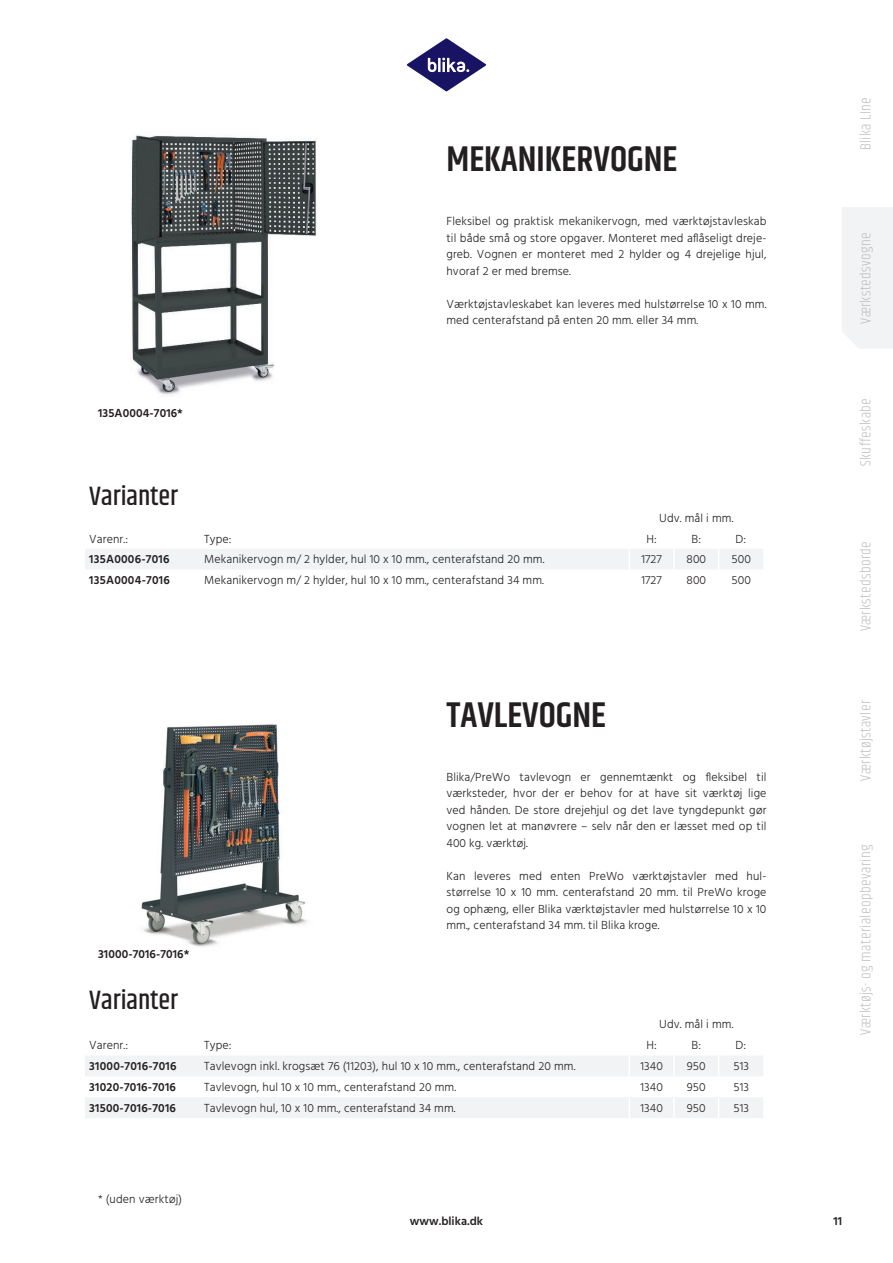
<style>
.page{position:relative;width:893px;height:1263px;background:#fff}
.page>*{position:absolute;margin:0;border:0;box-sizing:border-box;transform-origin:0 0}
.t1{font:600 36px "Khand";color:#231f20}
.Table_overskrift{font:500 27px "Khand";color:#231f20}
.t2{font:300 15px "Khand";letter-spacing:.03em;color:#bcbdc0}
.body{font:300 12px/16.5px "Hind";letter-spacing:.01em;color:#231f20;text-align:justify}
.Table{font:300 12px "Hind";letter-spacing:.01em;color:#231f20}
.Table_fed{font:600 12px "Hind";letter-spacing:.02em;color:#231f20}
.mellem{font:600 12px "Hind";letter-spacing:.01em;color:#231f20}
</style>
<div class="page">
<svg style="left:407px;top:38px;width:79px;height:53px"></svg>
<div style="left:842px;top:207px;width:51px;height:141px;background:#f2f3f4"></div>
<img style="left:131px;top:135px;width:186px;height:260px">
<div style="left:85px;top:549px;width:678px;height:20px;background:#f2f3f4"></div>
<img style="left:141px;top:724px;width:166px;height:223px">
<svg style="left:85px;top:1056px;width:678px;height:62px"></svg>
<p class="t1" style="left:446px;top:136px;width:232px">MEKANIKERVOGNE</p>
<p class="mellem" style="left:98px;top:405px;width:86px">135A0004-7016*</p>
<p class="Table_overskrift" style="left:89px;top:479px;width:90px">Varianter</p>
<p class="body" style="left:446px;top:214px;width:321px">Fleksibel og praktisk mekanikervogn, med værktøjstavleskab til både små og store opgaver. Monteret med aflåseligt dreje&shy;greb. Vognen er monteret med 2 hylder og 4 drejelige hjul, hvoraf 2 er med bremse.</p>
<p class="body" style="left:446px;top:296px;width:321px">Værktøjstavleskabet kan leveres med hulstørrelse 10 x 10 mm. med centerafstand på enten 20 mm. eller 34 mm.</p>
<p class="Table" style="left:659px;top:510px;width:76px">Udv. mål i mm.</p>
<p class="Table" style="left:89px;top:531px;width:40px">Varenr.:</p>
<p class="Table" style="left:204px;top:531px;width:29px">Type:</p>
<p class="Table" style="left:646px;top:531px;width:12px">H:</p>
<p class="Table" style="left:691px;top:531px;width:11px">B:</p>
<p class="Table" style="left:736px;top:531px;width:12px">D:</p>
<p class="Table_fed" style="left:89px;top:552px;width:82px">135A0006-7016</p>
<p class="Table" style="left:204px;top:551px;width:342px">Mekanikervogn m/ 2 hylder, hul 10 x 10 mm., centerafstand 20 mm.</p>
<p class="Table" style="left:641px;top:551px;width:22px">1727</p>
<p class="Table" style="left:686px;top:551px;width:21px">800</p>
<p class="Table" style="left:732px;top:551px;width:21px">500</p>
<p class="Table_fed" style="left:89px;top:573px;width:82px">135A0004-7016</p>
<p class="Table" style="left:204px;top:572px;width:341px">Mekanikervogn m/ 2 hylder, hul 10 x 10 mm., centerafstand 34 mm.</p>
<p class="Table" style="left:641px;top:572px;width:22px">1727</p>
<p class="Table" style="left:686px;top:572px;width:21px">800</p>
<p class="Table" style="left:732px;top:572px;width:21px">500</p>
<p class="t1" style="left:446px;top:691px;width:161px">TAVLEVOGNE</p>
<p class="mellem" style="left:98px;top:946px;width:93px">31000-7016-7016*</p>
<p class="Table_overskrift" style="left:89px;top:983px;width:90px">Varianter</p>
<p class="body" style="left:446px;top:769px;width:321px">Blika/PreWo tavlevogn er gennemtænkt og fleksibel til værksteder, hvor der er behov for at have sit værktøj lige ved hånden. De store drejehjul og det lave tyngdepunkt gør vognen let at manøvrere – selv når den er læsset med op til 400 kg. værktøj.</p>
<p class="body" style="left:446px;top:868px;width:321px">Kan leveres med enten PreWo værktøjstavler med hul&shy;størrelse 10 x 10 mm. centerafstand 20 mm. til PreWo kroge og ophæng, eller Blika værktøjstavler med hulstørrelse 10 x 10 mm., centerafstand 34 mm. til Blika kroge.</p>
<p class="Table" style="left:659px;top:1016px;width:76px">Udv. mål i mm.</p>
<p class="Table" style="left:89px;top:1037px;width:40px">Varenr.:</p>
<p class="Table" style="left:204px;top:1037px;width:29px">Type:</p>
<p class="Table" style="left:646px;top:1037px;width:12px">H:</p>
<p class="Table" style="left:691px;top:1037px;width:11px">B:</p>
<p class="Table" style="left:736px;top:1037px;width:12px">D:</p>
<p class="Table_fed" style="left:89px;top:1059px;width:89px">31000-7016-7016</p>
<p class="Table" style="left:204px;top:1058px;width:373px">Tavlevogn inkl. krogsæt 76 (11203), hul 10 x 10 mm., centerafstand 20 mm.</p>
<p class="Table" style="left:640px;top:1058px;width:24px">1340</p>
<p class="Table" style="left:687px;top:1058px;width:20px">950</p>
<p class="Table" style="left:733px;top:1058px;width:17px">513</p>
<p class="Table_fed" style="left:89px;top:1080px;width:88px">31020-7016-7016</p>
<p class="Table" style="left:204px;top:1079px;width:253px">Tavlevogn, hul 10 x 10 mm., centerafstand 20 mm.</p>
<p class="Table" style="left:640px;top:1079px;width:24px">1340</p>
<p class="Table" style="left:687px;top:1079px;width:20px">950</p>
<p class="Table" style="left:733px;top:1079px;width:17px">513</p>
<p class="Table_fed" style="left:89px;top:1101px;width:88px">31500-7016-7016</p>
<p class="Table" style="left:204px;top:1100px;width:253px">Tavlevogn hul, 10 x 10 mm., centerafstand 34 mm.</p>
<p class="Table" style="left:640px;top:1100px;width:24px">1340</p>
<p class="Table" style="left:687px;top:1100px;width:20px">950</p>
<p class="Table" style="left:733px;top:1100px;width:17px">513</p>
<p class="t2" style="left:857px;top:150px;width:55px;rotate:-90deg">Blika LIne</p>
<p class="t2" style="left:857px;top:324px;width:93px;rotate:-90deg">Værkstedsvogne</p>
<p class="t2" style="left:857px;top:466px;width:70px;rotate:-90deg">Skuffeskabe</p>
<p class="t2" style="left:857px;top:631px;width:92px;rotate:-90deg">Værkstedsborde</p>
<p class="t2" style="left:857px;top:781px;width:82px;rotate:-90deg">Værktøjstavler</p>
<p class="t2" style="left:857px;top:1035px;width:192px;rotate:-90deg">Værktøjs- og materialeopbevaring</p>
<p class="body" style="left:98px;top:1191px;width:85px">* (uden værktøj)</p>
<p class="mellem" style="left:410px;top:1213px;width:75px">www.blika.dk</p>
<p class="mellem" style="left:833px;top:1213px;width:10px">11</p>
</div>
